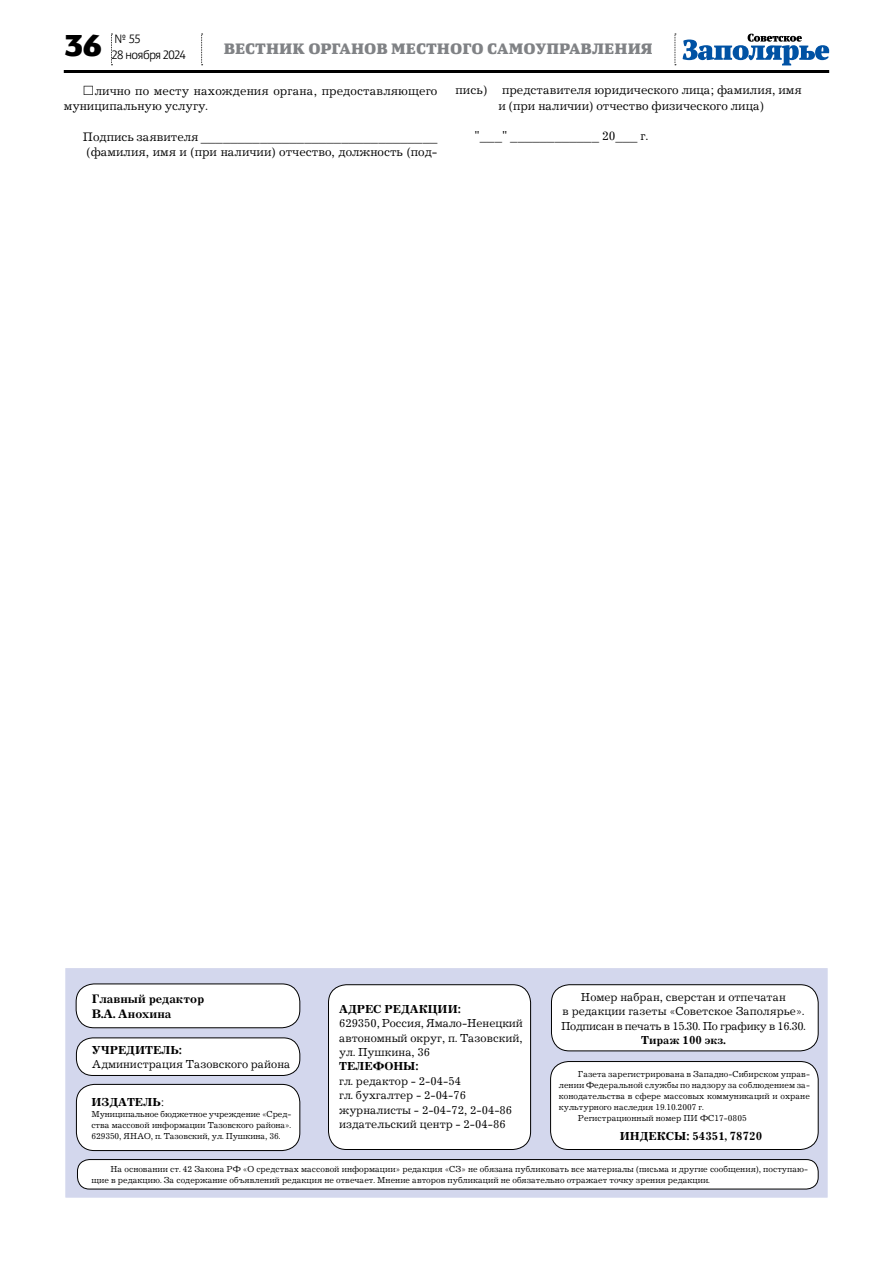
<style>
.page{position:relative;width:893px;height:1263px;background:#fff}
.page>*{position:absolute;margin:0;border:0;box-sizing:border-box;transform-origin:0 0}
.t1{font:900 30px "Yefimov Sans";color:#000}
.t2{font:900 15px "Yefimov Serif";letter-spacing:.005em;color:#808285}
.t3{font:12.75px/15.3px "Journal C";color:#000}
.t4{font:700 12.75px/15.3px "Journal C";color:#000}
.t5{font:12px/14.4px "Journal C";color:#000;text-align:justify}
.t6{font:700 12px "Journal C";color:#000}
.t7{font:300 12px "Yefimov Sans";letter-spacing:-.035em;color:#000}
.t8{font:9px/10.8px "Journal C";color:#000}
.s1{font-weight:400}
</style>
<div class="page">
<div style="left:64px;top:966px;width:765px;height:233px;background:#d3d7ed;border:2px solid #fff"></div>
<div style="left:77px;top:1159px;width:741px;height:30px;background:#fff;border-radius:12px"></div>
<div style="left:77px;top:1159px;width:742px;height:30px;border:1px solid #000;border-radius:12px"></div>
<div style="left:76px;top:1084px;width:224px;height:66px;background:#fff;border-radius:18px"></div>
<div style="left:76px;top:1084px;width:224px;height:67px;border:1px solid #000;border-radius:18px"></div>
<div style="left:76px;top:1038px;width:224px;height:37px;background:#fff;border-radius:16px"></div>
<div style="left:76px;top:1037px;width:224px;height:39px;border:1px solid #000;border-radius:16px"></div>
<div style="left:76px;top:984px;width:224px;height:44px;background:#fff;border-radius:18px"></div>
<div style="left:76px;top:983px;width:224px;height:45px;border:1px solid #000;border-radius:18px"></div>
<div style="left:551px;top:1061px;width:267px;height:88px;background:#fff;border-radius:18px"></div>
<div style="left:550px;top:1061px;width:269px;height:89px;border:1px solid #000;border-radius:18px"></div>
<div style="left:328px;top:985px;width:203px;height:164px;background:#fff;border-radius:18px"></div>
<div style="left:328px;top:984px;width:203px;height:166px;border:1px solid #000;border-radius:18px"></div>
<div style="left:551px;top:985px;width:267px;height:66px;background:#fff;border-radius:18px"></div>
<div style="left:551px;top:984px;width:268px;height:67px;border:1px solid #000;border-radius:18px"></div>
<svg style="left:111px;top:34px;width:1px;height:31px"></svg>
<svg style="left:675px;top:34px;width:1px;height:31px"></svg>
<svg style="left:201px;top:34px;width:2px;height:31px"></svg>
<hr style="left:64px;top:70px;width:765px;height:3px;background:#000">
<svg style="left:683px;top:34px;width:146px;height:31px"></svg>
<h3 class="t7" style="left:115px;top:31px;width:27px">№ 55</h3>
<h1 class="t1" style="left:64px;top:26px;width:40px">36</h1>
<h2 class="t2" style="left:224px;top:39px;width:431px">вестник органов местного самоуправления</h2>
<h3 class="t3" style="left:64px;top:84px;width:375px;text-indent:31px">лично по месту нахождения органа, предоставляющего муниципальную услугу.</h3>
<h3 class="t3" style="left:83px;top:129px;width:356px">Подпись заявителя ________________________________ (фамилия, имя и (при наличии) отчество, должность (под-</h3>
<h3 class="t7" style="left:112px;top:47px;width:75px">28 ноября 2024</h3>
<h3 class="t3" style="left:455px;top:83px;width:348px;text-align:center">пись) представителя юридического лица; фамилия, имя и (при наличии) отчество физического лица)</h3>
<h3 class="t3" style="left:475px;top:129px;width:175px">"___" ____________ 20___ г.</h3>
<h3 class="t4" style="left:92px;top:991px;width:114px">Главный редактор<br>В.А. Анохина</h3>
<h3 class="t6" style="left:92px;top:1043px;width:28px">Учредител</h3>
<h3 class="t6" style="left:170px;top:1043px;width:13px">ь:</h3>
<h3 class="t5" style="left:92px;top:1057px;width:200px">Администрация Тазовского района</h3>
<h3 class="t6" style="left:110px;top:1043px;width:10px">е</h3>
<h3 class="t6" style="left:110px;top:1043px;width:10px">е</h3>
<h3 class="t6" style="left:110px;top:1043px;width:10px">е</h3>
<h3 class="t6" style="left:91px;top:1095px;width:20px">Издател</h3>
<h3 class="t6" style="left:152px;top:1095px;width:14px">ь<span class="s1">:</span></h3>
<p class="t8" style="left:91px;top:1109px;width:201px;text-align:justify">Муниципальное бюджетное учреждение «Сред&shy;ства массовой информации Тазовского района».<br>629350, ЯНАО, п. Тазовский, ул. Пушкина, 36.</p>
<h3 class="t6" style="left:339px;top:1002px;width:19px">Адрес</h3>
<h3 class="t6" style="left:385px;top:1002px;width:11px">редакции</h3>
<h3 class="t6" style="left:458px;top:1002px;width:5px">:</h3>
<h3 class="t5" style="left:339px;top:1016px;width:185px">629350, Россия, Ямало-Ненецкий автономный округ, п. Тазовский, ул. Пушкина, 36</h3>
<h3 class="t6" style="left:339px;top:1060px;width:19px">Телефоны</h3>
<h3 class="t6" style="left:415px;top:1060px;width:5px">:</h3>
<h3 class="t5" style="left:339px;top:1074px;width:175px;text-align:left">гл. редактор - 2-04-54<br>гл. бухгалтер - 2-04-76 журналисты - 2-04-72, 2-04-86 издательский центр - 2-04-86</h3>
<h3 class="t6" style="left:385px;top:1002px;width:11px">и</h3>
<h3 class="t6" style="left:385px;top:1002px;width:11px">и</h3>
<h3 class="t6" style="left:385px;top:1002px;width:11px">и</h3>
<h3 class="t6" style="left:347px;top:1060px;width:8px">е</h3>
<h3 class="t6" style="left:347px;top:1060px;width:8px">е</h3>
<h3 class="t6" style="left:347px;top:1060px;width:8px">е</h3>
<h3 class="t5" style="left:561px;top:990px;width:246px;text-align:center">Номер набран, сверстан и отпечатан<br>в редакции газеты «Советское Заполярье».<br>Подписан в печать в 15.30. По графику в 16.30.</h3>
<h3 class="t6" style="left:641px;top:1033px;width:86px">Тираж 100 экз.</h3>
<h3 class="t5" style="left:790px;top:1004px;width:8px">е</h3>
<h3 class="t5" style="left:790px;top:1004px;width:8px">е</h3>
<h3 class="t5" style="left:790px;top:1004px;width:8px">е</h3>
<p class="t8" style="left:578px;top:1069px;width:233px">Газета зарегистрирована в Западно-Сибирском управ-</p>
<p class="t8" style="left:559px;top:1080px;width:253px">лении Федеральной службы по надзору за соблюдением за-</p>
<p class="t8" style="left:559px;top:1091px;width:253px">конодательства в сфере массовых коммуникаций и охране</p>
<p class="t8" style="left:559px;top:1102px;width:147px">культурного наследия 19.10.2007 г.</p>
<p class="t8" style="left:578px;top:1112px;width:170px">Регистрационный номер ПИ ФС17-0805</p>
<p class="t8" style="left:593px;top:1069px;width:6px">е</p>
<p class="t8" style="left:593px;top:1069px;width:6px">е</p>
<p class="t8" style="left:593px;top:1069px;width:6px">е</p>
<h3 class="t6" style="left:620px;top:1129px;width:11px">индексы</h3>
<h3 class="t6" style="left:686px;top:1129px;width:77px">: 54351, 78720</h3>
<p class="t8" style="left:91px;top:1164px;width:718px;text-indent:19px">На основании ст. 42 Закона РФ «О средствах массовой информации» редакция «СЗ» не обязана публиковать все материалы (письма и другие сообщения), поступаю&shy;щие в редакцию. За содержание объявлений редакция не отвечает. Мнение авторов публикаций не обязательно отражает точку зрения редакции.</p>
</div>
